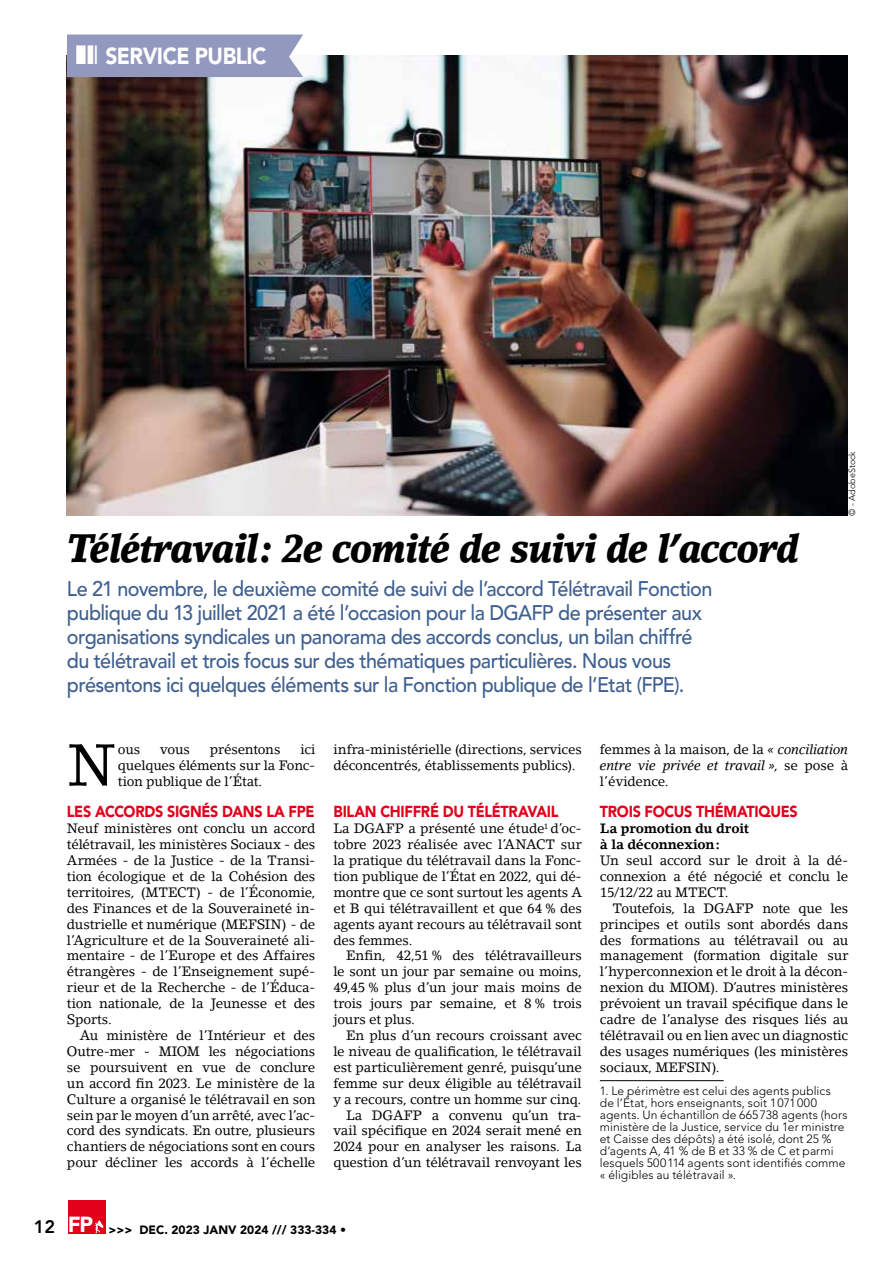
<style>
.page{position:relative;width:893px;height:1263px;background:#fff}
.page>*{position:absolute;margin:0;border:0;box-sizing:border-box;transform-origin:0 0}
.t1{font:58.35px "Lino Letter Std";color:#000}
.t2{font:italic 900 39.6px "Lino Letter Std";letter-spacing:-.03em;color:#000;scale:.91 1}
.t3{font:900 23.1px "Avenir LT Std";letter-spacing:-.025em;color:#fff;scale:.91 1}
.t4{font:500 21px/24px "Avenir LT Std";letter-spacing:-.03em;color:#3d5f91;scale:.94 1}
.t5{font:900 15.9px "Avenir LT Std";letter-spacing:-.02em;color:#e2001a;scale:.91 1}
.t6{font:13.5px/15.9px "Lino Letter Std";letter-spacing:-.015em;color:#000;text-align:justify}
.t7{font:700 13.5px/15.9px "Lino Letter Std";letter-spacing:-.015em;color:#000}
.t8{font:300 12px/12px "Avenir LT Std";letter-spacing:.01em;color:#000}
.t9{font:900 12px "Avenir LT Std";color:#000}
.t10{font:300 9px "Avenir LT Std";color:#000}
.s1{font-weight:800;font-size:18px}
.s2{font-style:italic}
</style>
<div class="page">
<div style="left:68px;top:1200px;width:37px;height:33px;background:#e2001a"></div>
<svg style="left:94px;top:1220px;width:9px;height:13px"></svg>
<img style="left:67px;top:56px;width:780px;height:460px">
<hr style="left:600px;top:1080px;width:124px;height:1px;background:#000">
<div style="left:67px;top:35px;width:236px;height:42px;background:#9398bf"></div>
<h3 class="t3" style="left:105px;top:42px;width:179px">SERVICE PUBLIC</h3>
<h2 class="t2" style="left:67px;top:524px;width:807px">Télétravail: 2e comité de suivi de l’accord</h2>
<p class="t4" style="left:67px;top:577px;width:688px">Le 21 novembre, le deuxième comité de suivi de l’accord Télétravail Fonction publique du 13 juillet 2021 a été l’occasion pour la DGAFP de présenter aux organisations syndicales un panorama des accords conclus, un bilan chiffré du télétravail et trois focus sur des thématiques particulières. Nous vous présentons ici quelques éléments sur la Fonction publique de l’Etat (FPE).</p>
<p class="t10" style="left:847px;top:516px;width:66px;rotate:-90deg">© - AdobeStock</p>
<h1 class="t1" style="left:67px;top:730px;width:50px">N</h1>
<p class="t6" style="left:118px;top:741px;width:24px">ous</p>
<p class="t6" style="left:160px;top:741px;width:31px">vous</p>
<p class="t6" style="left:210px;top:741px;width:72px">présentons</p>
<p class="t6" style="left:118px;top:741px;width:199px;text-indent:182px">ici quelques éléments sur la Fonc&shy;tion publique de l’État.</p>
<p class="t5" style="left:67px;top:802px;width:273px">LES ACCORDS SIGNÉS DANS LA FPE</p>
<p class="t6" style="left:67px;top:820px;width:250px">Neuf ministères ont conclu un accord télétravail, les ministères Sociaux - des Armées - de la Justice - de la Transi&shy;tion écologique et de la Cohésion des territoires, (MTECT) - de l’Économie, des Finances et de la Souveraineté in&shy;dustrielle et numérique (MEFSIN) - de l’Agriculture et de la Souveraineté ali&shy;mentaire - de l’Europe et des Affaires étrangères - de l’Enseignement supé&shy;rieur et de la Recherche - de l’Éduca&shy;tion nationale, de la Jeunesse et des Sports.</p>
<p class="t6" style="left:67px;top:1027px;width:250px;text-indent:13px">Au ministère de l’Intérieur et des Outre-mer - MIOM les négociations se poursuivent en vue de conclure un accord fin 2023. Le ministère de la Culture a organisé le télétravail en son sein par le moyen d’un arrêté, avec l’ac&shy;cord des syndicats. En outre, plusieurs chantiers de négociations sont en cours pour décliner les accords à l’échelle</p>
<p class="t6" style="left:333px;top:741px;width:250px">infra-ministérielle (directions, services déconcentrés, établissements publics).</p>
<p class="t5" style="left:333px;top:802px;width:249px">BILAN CHIFFRÉ DU TÉLÉTRAVAIL</p>
<p class="t6" style="left:333px;top:820px;width:250px">La DGAFP a présenté une étude<sup>1</sup> d’oc&shy;tobre 2023 réalisée avec l’ANACT sur la pratique du télétravail dans la Fonc&shy;tion publique de l’État en 2022, qui dé&shy;montre que ce sont surtout les agents A et B qui télétravaillent et que 64 % des agents ayant recours au télétravail sont des femmes.</p>
<p class="t6" style="left:333px;top:948px;width:250px;text-indent:13px">Enfin, 42,51 % des télétravailleurs le sont un jour par semaine ou moins, 49,45 % plus d’un jour mais moins de trois jours par semaine, et 8 % trois jours et plus.</p>
<p class="t6" style="left:333px;top:1027px;width:250px;text-align:right">En plus d’un recours croissant avec le niveau de qualification, le télétravail est particulièrement genré, puisqu’une femme sur deux éligible au télétravail y a recours, contre un homme sur cinq.<br>La DGAFP a convenu qu’un tra&shy;vail spécifique en 2024 serait mené en 2024 pour en analyser les raisons. La question d’un télétravail renvoyant les</p>
<p class="t9" style="left:34px;top:1222px;width:314px"><span class="s1">12</span> <sup>FP</sup> &gt;&gt;&gt; DEC. 2023 JANV 2024 /// 333-334 •</p>
<p class="t6" style="left:600px;top:741px;width:250px">femmes à la maison, de la <span class="s2">« conciliation entre vie privée et travail »</span>, se pose à l’évidence.</p>
<p class="t5" style="left:600px;top:802px;width:219px">TROIS FOCUS THÉMATIQUES</p>
<p class="t7" style="left:600px;top:820px;width:151px">La promotion du droit à la déconnexion:</p>
<p class="t6" style="left:600px;top:852px;width:250px">Un seul accord sur le droit à la dé&shy;connexion a été négocié et conclu le 15/12/22 au MTECT.</p>
<p class="t6" style="left:600px;top:900px;width:250px;text-indent:13px">Toutefois, la DGAFP note que les principes et outils sont abordés dans des formations au télétravail ou au management (formation digitale sur l’hyperconnexion et le droit à la décon&shy;nexion du MIOM). D’autres ministères prévoient un travail spécifique dans le cadre de l’analyse des risques liés au télétravail ou en lien avec un diagnostic des usages numériques (les ministères sociaux, MEFSIN).</p>
<p class="t8" style="left:600px;top:1084px;width:249px">1. Le périmètre est celui des agents publics de l’État, hors enseignants, soit 1071000 agents. Un échantillon de 665738 agents (hors ministère de la Justice, service du 1er ministre et Caisse des dépôts) a été isolé, dont 25 % d’agents A, 41 % de B et 33 % de C et parmi lesquels 500114 agents sont identifiés comme « éligibles au télétravail ».</p>
</div>
